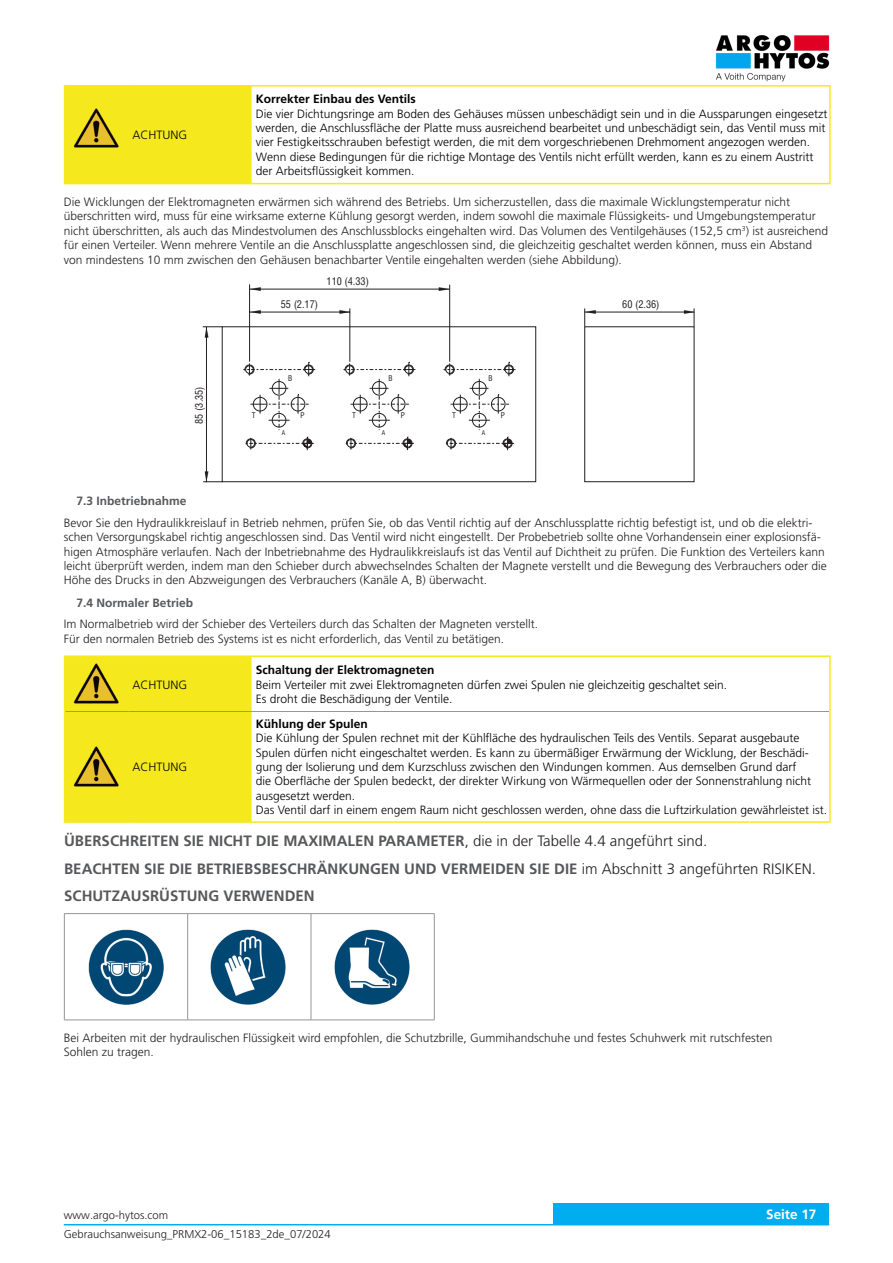
<style>
.page{position:relative;width:893px;height:1263px;background:#fff}
.page>*{position:absolute;margin:0;border:0;box-sizing:border-box;transform-origin:0 0}
._06_Text{font:700 15px "Frutiger LT Pro";color:#57585a}
.t1{font:700 13.5px "Frutiger LT Pro";color:#fff}
._06_Text-2{font:300 12px/14.4px "Frutiger LT Pro";color:#231f20}
._06_Text__odsaz_1mm{font:300 12px/14.4px "Frutiger LT Pro";color:#000}
._06_Text__odsaz_1mm-2{font:700 12px "Frutiger LT Pro";color:#000}
._05_Subline_Copytext{font:700 12px "Frutiger LT Pro";color:#57585a}
.Tabulka_1sloupec{font:300 12px "Frutiger LT Pro";color:#000}
.t2{font:300 11.25px "Frutiger LT Pro";color:#231f20}
.t3{font:condensed 10.35px "Swiss 721 BTCE";color:#231f20}
.t4{font:condensed 7.65px "Swiss 721 BTCE";color:#231f20}
.t5{font:condensed 6.3px "Swiss 721 BT";color:#231f20}
.s1{font-weight:300;color:#231f20}
</style>
<div class="page">
<div style="left:553px;top:1203px;width:276px;height:22px;background:#00aeef"></div>
<hr style="left:64px;top:1224px;width:765px;height:1px;background:#00aeef">
<div style="left:65px;top:87px;width:187px;height:96px;background:#f5e91e"></div>
<hr style="left:64px;top:85px;width:64px;height:2px;background:#f5e91e">
<hr style="left:64px;top:87px;width:1px;height:96px;background:#f5e91e">
<hr style="left:128px;top:85px;width:124px;height:2px;background:#f5e91e">
<hr style="left:252px;top:85px;width:579px;height:2px;background:#f5e91e">
<hr style="left:829px;top:87px;width:2px;height:96px;background:#f5e91e">
<hr style="left:64px;top:183px;width:64px;height:1px;background:#f5e91e">
<hr style="left:128px;top:183px;width:124px;height:1px;background:#f5e91e">
<hr style="left:252px;top:183px;width:579px;height:1px;background:#f5e91e">
<img style="left:72px;top:107px;width:47px;height:42px">
<div style="left:222px;top:326px;width:314px;height:156px;border:1px solid #231f20"></div>
<svg style="left:243px;top:362px;width:72px;height:88px"></svg>
<svg style="left:343px;top:362px;width:72px;height:88px"></svg>
<svg style="left:444px;top:362px;width:71px;height:88px"></svg>
<hr style="left:206px;top:327px;width:1px;height:155px;background:#231f20">
<svg style="left:203px;top:326px;width:19px;height:12px"></svg>
<svg style="left:203px;top:471px;width:20px;height:12px"></svg>
<hr style="left:249px;top:284px;width:1px;height:78px;background:#231f20">
<hr style="left:350px;top:308px;width:1px;height:54px;background:#231f20">
<hr style="left:449px;top:285px;width:1px;height:77px;background:#231f20">
<hr style="left:249px;top:312px;width:101px;height:1px;background:#231f20">
<hr style="left:249px;top:289px;width:201px;height:1px;background:#231f20">
<svg style="left:250px;top:287px;width:11px;height:4px"></svg>
<svg style="left:439px;top:287px;width:11px;height:4px"></svg>
<svg style="left:250px;top:310px;width:11px;height:4px"></svg>
<svg style="left:339px;top:310px;width:12px;height:4px"></svg>
<div style="left:584px;top:326px;width:110px;height:156px;border:1px solid #231f20"></div>
<hr style="left:584px;top:312px;width:110px;height:1px;background:#231f20">
<svg style="left:584px;top:308px;width:12px;height:19px"></svg>
<svg style="left:684px;top:308px;width:11px;height:19px"></svg>
<div style="left:65px;top:657px;width:187px;height:164px;background:#f5e91e"></div>
<hr style="left:65px;top:711px;width:63px;height:1px;background:#939598">
<hr style="left:128px;top:711px;width:124px;height:1px;background:#939598">
<hr style="left:252px;top:711px;width:577px;height:1px;background:#939598">
<hr style="left:64px;top:655px;width:64px;height:2px;background:#f5e91e">
<hr style="left:64px;top:657px;width:1px;height:54px;background:#f5e91e">
<hr style="left:128px;top:655px;width:124px;height:2px;background:#f5e91e">
<hr style="left:252px;top:655px;width:579px;height:2px;background:#f5e91e">
<hr style="left:829px;top:657px;width:2px;height:54px;background:#f5e91e">
<hr style="left:64px;top:711px;width:1px;height:110px;background:#f5e91e">
<hr style="left:829px;top:711px;width:2px;height:110px;background:#f5e91e">
<hr style="left:64px;top:821px;width:64px;height:2px;background:#f5e91e">
<hr style="left:128px;top:821px;width:124px;height:2px;background:#f5e91e">
<hr style="left:252px;top:821px;width:579px;height:2px;background:#f5e91e">
<img style="left:72px;top:663px;width:47px;height:41px">
<img style="left:72px;top:746px;width:47px;height:41px">
<img style="left:88px;top:929px;width:76px;height:76px">
<img style="left:210px;top:929px;width:76px;height:76px">
<img style="left:334px;top:929px;width:76px;height:76px">
<hr style="left:64px;top:913px;width:124px;height:1px;background:#939598">
<hr style="left:64px;top:914px;width:1px;height:106px;background:#939598">
<hr style="left:188px;top:913px;width:123px;height:1px;background:#939598">
<hr style="left:187px;top:914px;width:1px;height:106px;background:#939598">
<hr style="left:311px;top:913px;width:123px;height:1px;background:#939598">
<hr style="left:311px;top:914px;width:1px;height:106px;background:#939598">
<hr style="left:434px;top:914px;width:1px;height:106px;background:#939598">
<hr style="left:64px;top:1020px;width:124px;height:1px;background:#939598">
<hr style="left:188px;top:1020px;width:123px;height:1px;background:#939598">
<hr style="left:311px;top:1020px;width:123px;height:1px;background:#939598">
<img style="left:716px;top:35px;width:113px;height:46px">
<p class="_06_Text__odsaz_1mm-2" style="left:256px;top:92px;width:161px">Korrekter Einbau des Ventils</p>
<p class="_06_Text__odsaz_1mm" style="left:256px;top:106px;width:573px">Die vier Dichtungsringe am Boden des Gehäuses müssen unbeschädigt sein und in die Aussparungen eingesetzt werden, die Anschlussfläche der Platte muss ausreichend bearbeitet und unbeschädigt sein, das Ventil muss mit vier Festigkeitsschrauben befestigt werden, die mit dem vorgeschriebenen Drehmoment angezogen werden.<br>Wenn diese Bedingungen für die richtige Montage des Ventils nicht erfüllt werden, kann es zu einem Austritt der Arbeitsflüssigkeit kommen.</p>
<p class="_06_Text-2" style="left:64px;top:195px;width:766px">Die Wicklungen der Elektromagneten erwärmen sich während des Betriebs. Um sicherzustellen, dass die maximale Wicklungstemperatur nicht überschritten wird, muss für eine wirksame externe Kühlung gesorgt werden, indem sowohl die maximale Flüssigkeits- und Umgebungstemperatur nicht überschritten, als auch das Mindestvolumen des Anschlussblocks eingehalten wird. Das Volumen des Ventilgehäuses (152,5 cm<sup>3</sup>) ist ausreichend für einen Verteiler. Wenn mehrere Ventile an die Anschlussplatte angeschlossen sind, die gleichzeitig geschaltet werden können, muss ein Abstand von mindestens 10 mm zwischen den Gehäusen benachbarter Ventile eingehalten werden (siehe Abbildung).</p>
<p class="Tabulka_1sloupec" style="left:133px;top:128px;width:56px">ACHTUNG</p>
<p class="t3" style="left:192px;top:424px;width:39px;rotate:-90deg">85 (3.35)</p>
<p class="t3" style="left:281px;top:297px;width:39px">55 (2.17)</p>
<p class="t3" style="left:327px;top:274px;width:44px">110 (4.33)</p>
<p class="t4" style="left:288px;top:373px;width:6px">B</p>
<p class="t4" style="left:388px;top:373px;width:6px">B</p>
<p class="t4" style="left:252px;top:409px;width:5px">T</p>
<p class="t4" style="left:301px;top:409px;width:6px">P</p>
<p class="t4" style="left:352px;top:409px;width:5px">T</p>
<p class="t4" style="left:401px;top:409px;width:6px">P</p>
<p class="t5" style="left:282px;top:429px;width:5px">A</p>
<p class="t5" style="left:382px;top:429px;width:5px">A</p>
<p class="t4" style="left:488px;top:373px;width:6px">B</p>
<p class="t4" style="left:452px;top:409px;width:5px">T</p>
<p class="t4" style="left:501px;top:409px;width:6px">P</p>
<p class="t5" style="left:482px;top:429px;width:5px">A</p>
<p class="t3" style="left:622px;top:297px;width:39px">60 (2.36)</p>
<p class="_05_Subline_Copytext" style="left:77px;top:494px;width:112px">7.3 Inbetriebnahme</p>
<p class="_06_Text-2" style="left:64px;top:515px;width:765px">Bevor Sie den Hydraulikkreislauf in Betrieb nehmen, prüfen Sie, ob das Ventil richtig auf der Anschlussplatte richtig befestigt ist, und ob die elektri&shy;schen Versorgungskabel richtig angeschlossen sind. Das Ventil wird nicht eingestellt. Der Probebetrieb sollte ohne Vorhandensein einer explosionsfä&shy;higen Atmosphäre verlaufen. Nach der Inbetriebnahme des Hydraulikkreislaufs ist das Ventil auf Dichtheit zu prüfen. Die Funktion des Verteilers kann leicht überprüft werden, indem man den Schieber durch abwechselndes Schalten der Magnete verstellt und die Bewegung des Verbrauchers oder die Höhe des Drucks in den Abzweigungen des Verbrauchers (Kanäle A, B) überwacht.</p>
<p class="_05_Subline_Copytext" style="left:77px;top:595px;width:118px">7.4 Normaler Betrieb</p>
<p class="_06_Text-2" style="left:64px;top:617px;width:476px">Im Normalbetrieb wird der Schieber des Verteilers durch das Schalten der Magneten verstellt.</p>
<p class="_06_Text-2" style="left:64px;top:631px;width:442px">Für den normalen Betrieb des Systems ist es nicht erforderlich, das Ventil zu betätigen.</p>
<p class="Tabulka_1sloupec" style="left:133px;top:677px;width:56px">ACHTUNG</p>
<p class="Tabulka_1sloupec" style="left:133px;top:760px;width:56px">ACHTUNG</p>
<p class="_06_Text__odsaz_1mm-2" style="left:256px;top:663px;width:180px">Schaltung der Elektromagneten</p>
<p class="_06_Text__odsaz_1mm" style="left:256px;top:677px;width:473px">Beim Verteiler mit zwei Elektromagneten dürfen zwei Spulen nie gleichzeitig geschaltet sein.</p>
<p class="_06_Text__odsaz_1mm" style="left:256px;top:692px;width:198px">Es droht die Beschädigung der Ventile.</p>
<p class="_06_Text__odsaz_1mm-2" style="left:256px;top:716px;width:114px">Kühlung der Spulen</p>
<p class="_06_Text__odsaz_1mm" style="left:256px;top:731px;width:554px">Die Kühlung der Spulen rechnet mit der Kühlfläche des hydraulischen Teils des Ventils. Separat ausgebaute<br>Spulen dürfen nicht eingeschaltet werden. Es kann zu übermäßiger Erwärmung der Wicklung, der Beschädi&shy;gung der Isolierung und dem Kurzschluss zwischen den Windungen kommen. Aus demselben Grund darf</p>
<p class="_06_Text__odsaz_1mm" style="left:256px;top:774px;width:557px">die Oberfläche der Spulen bedeckt, der direkter Wirkung von Wärmequellen oder der Sonnenstrahlung nicht ausgesetzt werden.</p>
<p class="_06_Text__odsaz_1mm" style="left:256px;top:803px;width:573px">Das Ventil darf in einem engem Raum nicht geschlossen werden, ohne dass die Luftzirkulation gewährleistet ist.</p>
<p class="_06_Text" style="left:64px;top:832px;width:645px">ÜBERSCHREITEN SIE NICHT DIE MAXIMALEN PARAMETER<span class="s1">, die in der Tabelle 4.4 angeführt sind.</span></p>
<p class="_06_Text" style="left:64px;top:859px;width:753px">BEACHTEN SIE DIE BETRIEBSBESCHRÄNKUNGEN UND VERMEIDEN SIE DIE <span class="s1">im Abschnitt 3 angeführten RISIKEN.</span></p>
<p class="_06_Text" style="left:64px;top:887px;width:252px">SCHUTZAUSRÜSTUNG VERWENDEN</p>
<p class="_06_Text-2" style="left:64px;top:1030px;width:710px">Bei Arbeiten mit der hydraulischen Flüssigkeit wird empfohlen, die Schutzbrille, Gummihandschuhe und festes Schuhwerk mit rutschfesten</p>
<p class="_06_Text-2" style="left:64px;top:1045px;width:92px">Sohlen zu tragen.</p>
<p class="t2" style="left:64px;top:1209px;width:106px">www.argo-hytos.com</p>
<p class="t1" style="left:766px;top:1206px;width:52px">Seite 17</p>
<p class="t2" style="left:64px;top:1227px;width:268px">Gebrauchsanweisung_PRMX2-06_15183_2de_07/2024</p>
</div>
